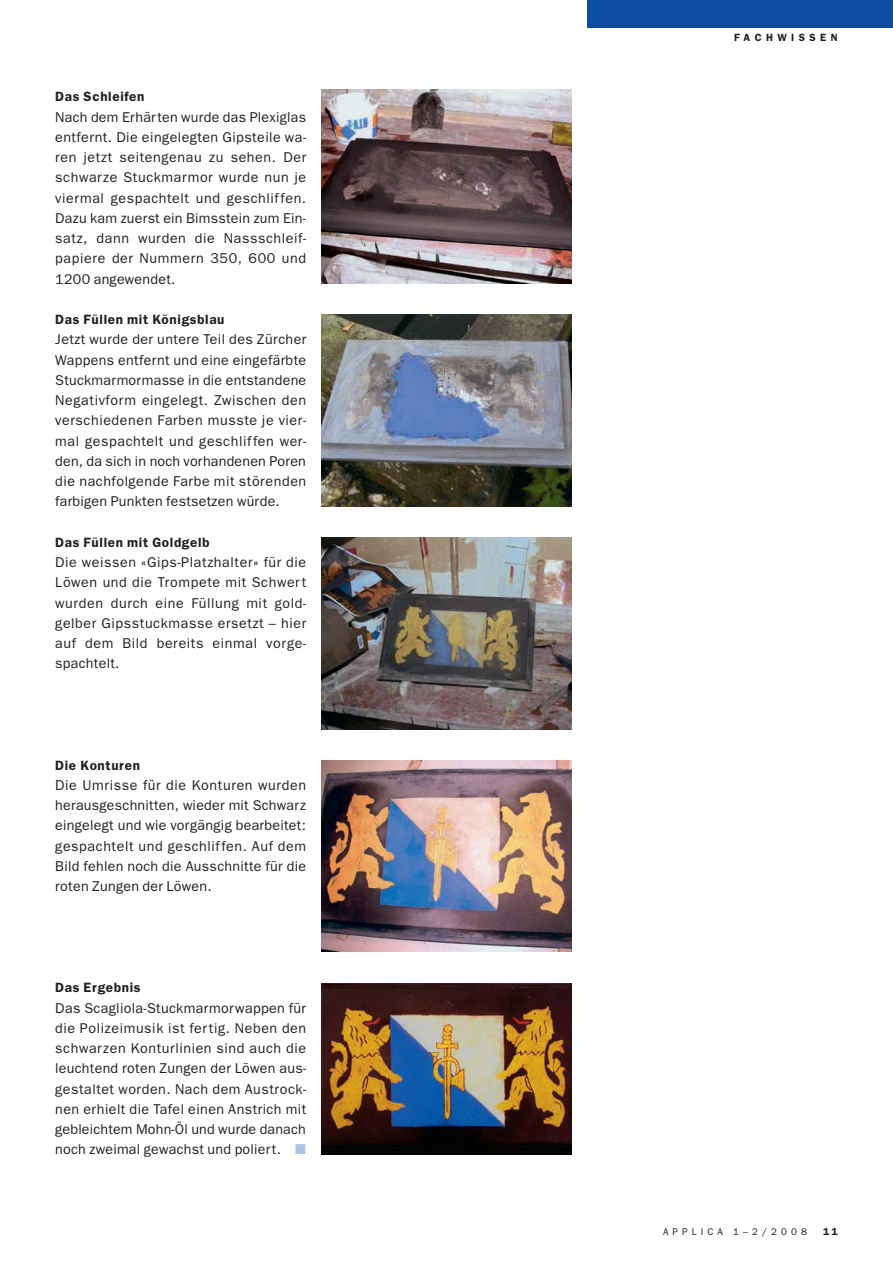
<style>
.page{position:relative;width:893px;height:1263px;background:#fff}
.page>*{position:absolute;margin:0;border:0;box-sizing:border-box;transform-origin:0 0}
.t1{font:14.25px/20.2px "Franklin Gothic";letter-spacing:.02em;color:#231f20;text-align:justify}
.t2{font:600 13.5px "Franklin Gothic";letter-spacing:.05em;color:#231f20}
.t3{font:600 10.5px "Franklin Gothic";letter-spacing:.42em;color:#231f20}
.t4{font:9.75px "Franklin Gothic";letter-spacing:.42em;color:#231f20}
.s1{color:#adc4e5}
</style>
<div class="page">
<div style="left:587px;top:0;width:306px;height:28px;background:#0d4da1"></div>
<img style="left:321px;top:537px;width:251px;height:192px">
<img style="left:321px;top:760px;width:251px;height:192px">
<img style="left:321px;top:89px;width:251px;height:194px">
<img style="left:321px;top:983px;width:251px;height:171px">
<img style="left:321px;top:315px;width:251px;height:191px">
<p class="t2" style="left:55px;top:92px;width:91px">Das Schleifen</p>
<p class="t1" style="left:55px;top:108px;width:252px">Nach dem Erhärten wurde das Plexiglas entfernt. Die eingelegten Gipsteile wa&shy;ren jetzt seitengenau zu sehen. Der schwarze Stuckmarmor wurde nun je viermal gespachtelt und geschliffen.<br>Dazu kam zuerst ein Bimsstein zum Ein&shy;satz, dann wurden die Nassschleif&shy;papiere der Nummern 350, 600 und 1200 angewendet.</p>
<p class="t2" style="left:55px;top:315px;width:171px">Das Füllen mit Königsblau</p>
<p class="t1" style="left:55px;top:330px;width:253px">Jetzt wurde der untere Teil des Zürcher Wappens entfernt und eine eingefärbte Stuckmarmormasse in die entstandene Negativform eingelegt. Zwischen den verschiedenen Farben musste je vier&shy;mal gespachtelt und geschliffen wer&shy;den, da sich in noch vorhandenen Poren die nachfolgende Farbe mit störenden farbigen Punkten festsetzen würde.</p>
<p class="t2" style="left:55px;top:537px;width:156px">Das Füllen mit Goldgelb</p>
<p class="t1" style="left:55px;top:553px;width:252px">Die weissen «Gips-Platzhalter» für die Löwen und die Trompete mit Schwert wurden durch eine Füllung mit gold&shy;gelber Gipsstuckmasse ersetzt – hier auf dem Bild bereits einmal vorge&shy;spachtelt.</p>
<p class="t2" style="left:55px;top:760px;width:86px">Die Konturen</p>
<p class="t1" style="left:55px;top:776px;width:252px">Die Umrisse für die Konturen wurden herausgeschnitten, wieder mit Schwarz eingelegt und wie vorgängig bearbeitet: gespachtelt und geschliffen. Auf dem Bild fehlen noch die Ausschnitte für die roten Zungen der Löwen.</p>
<p class="t2" style="left:55px;top:983px;width:87px">Das Ergebnis</p>
<p class="t1" style="left:55px;top:999px;width:252px">Das Scagliola-Stuckmarmorwappen für die Polizeimusik ist fertig. Neben den schwarzen Konturlinien sind auch die leuchtend roten Zungen der Löwen aus&shy;gestaltet worden. Nach dem Austrock&shy;nen erhielt die Tafel einen Anstrich mit gebleichtem Mohn-Öl und wurde danach noch zweimal gewachst und poliert. <span class="s1">■</span></p>
<p class="t3" style="left:734px;top:34px;width:105px">FACHWISSEN</p>
<p class="t4" style="left:663px;top:1229px;width:145px">APPLICA 1–2/2008</p>
<p class="t3" style="left:823px;top:1228px;width:16px">11</p>
</div>
